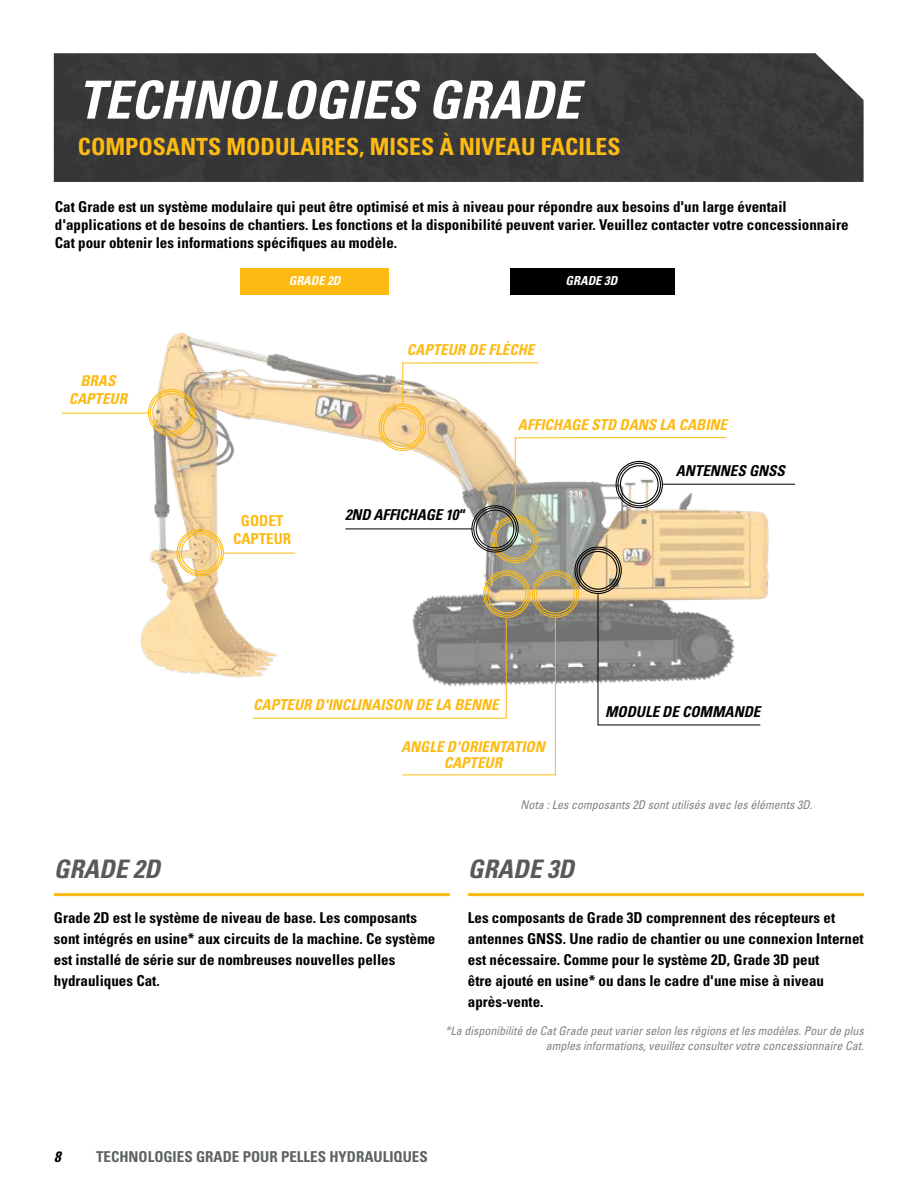
<style>
.page{position:relative;width:918px;height:1188px;background:#fff}
.page>*{position:absolute;margin:0;border:0;box-sizing:border-box;transform-origin:0 0}
.t1{font:italic 700 condensed 52.5px "Univers LT Std";color:#fff}
.t2{font:italic 700 condensed 25.5px "Univers LT Std";color:#58595b}
.t3{font:700 condensed 23.7px "Univers LT Std";color:#fdba12}
.t4{font:700 condensed 15px/21px "Univers LT Std";color:#000}
.t5{font:italic 700 condensed 15px/16.5px "Univers LT Std";color:#fdba12;text-align:center}
.t6{font:italic 700 condensed 15px "Univers LT Std";color:#000}
.t7{font:700 condensed 15px "Univers LT Std";color:#5e6263}
.t8{font:700 condensed 15px/18px "Univers LT Std";letter-spacing:-.005em;color:#fdba12;text-align:center}
.t9{font:italic 700 condensed 12.45px "Univers LT Std";color:#fff}
.t10{font:italic condensed 12px/15px "Univers LT Std";color:#808285;text-align:right}
</style>
<div class="page">
<div style="left:54px;top:53px;width:810px;height:129px;background:#383739"></div>
<div style="left:510px;top:268px;width:164px;height:27px;background:#000"></div>
<div style="left:240px;top:268px;width:149px;height:27px;background:#fdba12"></div>
<hr style="left:54px;top:893px;width:396px;height:3px;background:#fdba12">
<hr style="left:468px;top:893px;width:396px;height:3px;background:#fdba12">
<img style="left:129px;top:332px;width:651px;height:346px">
<svg style="left:147px;top:388px;width:49px;height:49px;background:#e8c98f"></svg>
<svg style="left:176px;top:528px;width:48px;height:49px"></svg>
<hr style="left:62px;top:413px;width:86px;height:1px;background:#fdba12">
<hr style="left:663px;top:484px;width:132px;height:1px;background:#000">
<svg style="left:252px;top:362px;width:509px;height:414px"></svg>
<hr style="left:224px;top:553px;width:71px;height:1px;background:#fdba12">
<h1 class="t1" style="left:78px;top:68px;width:503px">TECHNOLOGIES GRADE</h1>
<h3 class="t3" style="left:78px;top:132px;width:544px">COMPOSANTS MODULAIRES, MISES À NIVEAU FACILES</h3>
<p class="t4" style="left:55px;top:197px;width:795px;line-height:18px">Cat Grade est un système modulaire qui peut être optimisé et mis à niveau pour répondre aux besoins d'un large éventail d'applications et de besoins de chantiers. Les fonctions et la disponibilité peuvent varier. Veuillez contacter votre concessionnaire<br>Cat pour obtenir les informations spécifiques au modèle.</p>
<p class="t9" style="left:289px;top:273px;width:53px">GRADE 2D</p>
<p class="t9" style="left:566px;top:273px;width:53px">GRADE 3D</p>
<p class="t5" style="left:69px;top:372px;width:60px;line-height:18px">BRAS<br>CAPTEUR</p>
<p class="t5" style="left:407px;top:342px;width:129px">CAPTEUR DE FLÈCHE</p>
<p class="t5" style="left:518px;top:416px;width:211px">AFFICHAGE STD DANS LA CABINE</p>
<p class="t8" style="left:233px;top:512px;width:60px">GODET<br>CAPTEUR</p>
<p class="t6" style="left:345px;top:506px;width:120px">2ND AFFICHAGE 10"</p>
<p class="t6" style="left:676px;top:461px;width:111px">ANTENNES GNSS</p>
<p class="t5" style="left:253px;top:697px;width:247px">CAPTEUR D'INCLINAISON DE LA BENNE</p>
<p class="t5" style="left:401px;top:738px;width:145px">ANGLE D'ORIENTATION<br>CAPTEUR</p>
<p class="t6" style="left:605px;top:702px;width:157px">MODULE DE COMMANDE</p>
<p class="t10" style="left:521px;top:797px;width:293px">Nota : Les composants 2D sont utilisés avec les éléments 3D.</p>
<h2 class="t2" style="left:54px;top:853px;width:108px">GRADE 2D</h2>
<p class="t4" style="left:54px;top:907px;width:383px">Grade 2D est le système de niveau de base. Les composants sont intégrés en usine* aux circuits de la machine. Ce système est installé de série sur de nombreuses nouvelles pelles hydrauliques Cat.</p>
<h2 class="t2" style="left:468px;top:853px;width:108px">GRADE 3D</h2>
<p class="t4" style="left:468px;top:907px;width:397px">Les composants de Grade 3D comprennent des récepteurs et antennes GNSS. Une radio de chantier ou une connexion Internet est nécessaire. Comme pour le système 2D, Grade 3D peut<br>être ajouté en usine* ou dans le cadre d'une mise à niveau après-vente.</p>
<p class="t10" style="left:445px;top:1023px;width:420px">*La disponibilité de Cat Grade peut varier selon les régions et les modèles. Pour de plus amples informations, veuillez consulter votre concessionnaire Cat.</p>
<p class="t6" style="left:54px;top:1147px;width:8px">8</p>
<p class="t7" style="left:96px;top:1147px;width:333px">TECHNOLOGIES GRADE POUR PELLES HYDRAULIQUES</p>
</div>
